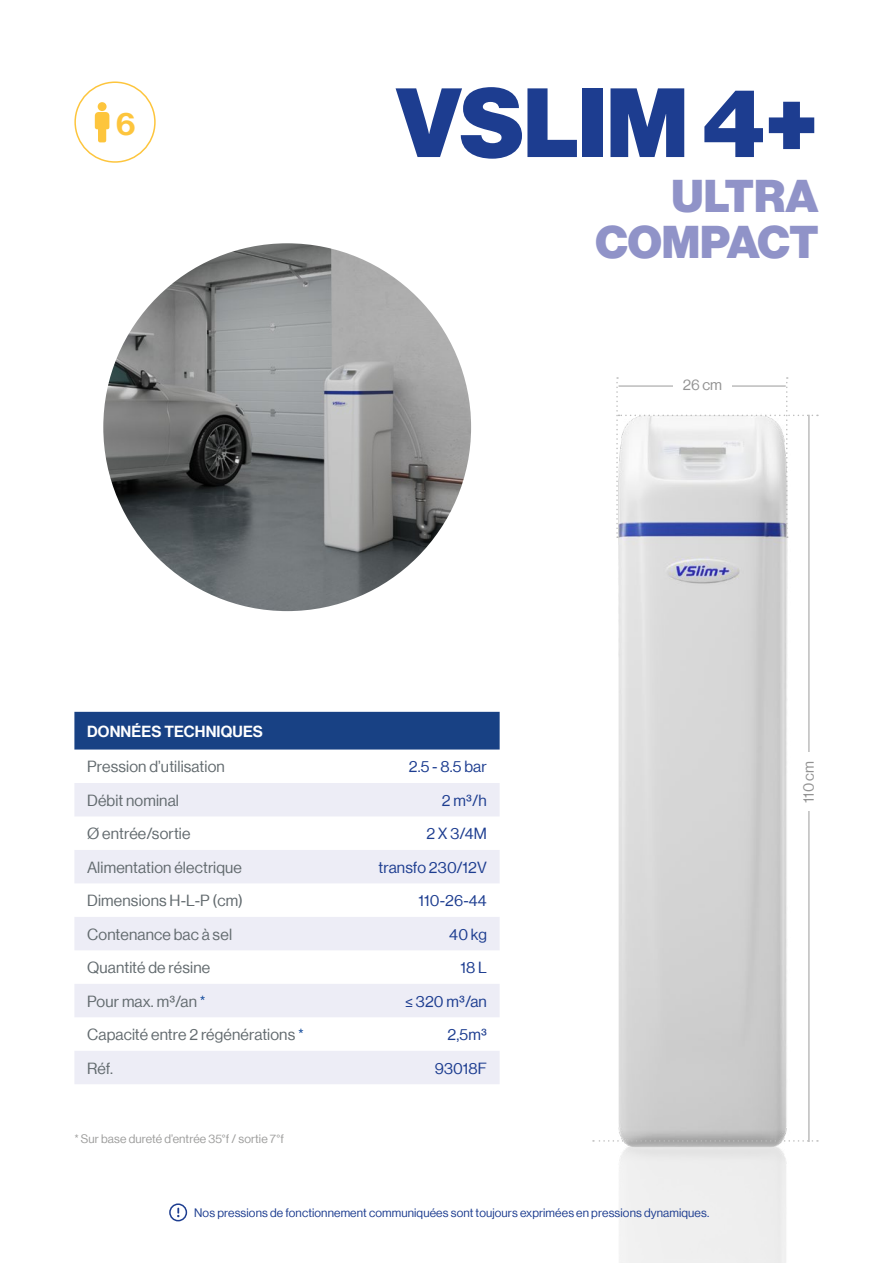
<style>
.page{position:relative;width:893px;height:1263px;background:#fff}
.page>*{position:absolute;margin:0;border:0;box-sizing:border-box;transform-origin:0 0}
.t1{font:96px "N Haas Grotesk DS Pro 95 Blk";color:#1d3d90}
.t2{font:45px/45px "N Haas Grotesk DS Pro 95 Blk";color:#9093c8;text-align:right}
.t3{font:30.3px "N Haas Grotesk TXW02 75 Bd";color:#fdc53d}
.t4{font:15.75px "N Haas Grotesk DSW02 55 Rg";letter-spacing:.01em;color:#626a6e}
.t5{font:15.75px "N Haas Grotesk DSW02 55 Rg";letter-spacing:.01em;color:#1d3d90}
.t6{font:15.75px "N Haas Grotesk DS Pro 65 Md";letter-spacing:.01em;color:#fff}
.t7{font:15px "N Haas Grotesk DSW02 55 Rg";letter-spacing:.005em;color:#929292}
.t8{font:12px "N Haas Grotesk DSW02 55 Rg";letter-spacing:.01em;color:#1d3d90}
.t9{font:12px "N Haas Grotesk DSW02 55 Rg";letter-spacing:.01em;color:#9d9d9c}
.s1{color:#194f9e}
</style>
<div class="page">
<img style="left:592px;top:415px;width:227px;height:848px">
<div style="left:74px;top:712px;width:426px;height:37px;background:#184184"></div>
<svg style="left:74px;top:783px;width:426px;height:301px;fill:#ededf6"></svg>
<img style="left:103px;top:243px;width:368px;height:368px;border-radius:184px">
<div style="left:74px;top:81px;width:82px;height:82px;border:2px solid #fdc53d;border-radius:50%"></div>
<svg style="left:95px;top:112px;width:14px;height:30px"></svg>
<div style="left:98px;top:102px;width:9px;height:9px;background:#fdc53d;border-radius:50%"></div>
<svg style="left:616px;top:377px;width:202px;height:161px"></svg>
<svg style="left:593px;top:1140px;width:225px;height:2px"></svg>
<hr style="left:618px;top:385px;width:168px;height:2px;background:#bcbcbc">
<div style="left:673px;top:372px;width:59px;height:24px;background:#fff"></div>
<hr style="left:808px;top:415px;width:2px;height:727px;background:#bcbcbc">
<div style="left:796px;top:752px;width:24px;height:59px;background:#fff"></div>
<svg style="left:177px;top:1207px;width:2px;height:10px"></svg>
<div style="left:169px;top:1203px;width:18px;height:18px;border:2px solid #1d3d90;border-radius:50%"></div>
<h3 class="t3" style="left:116px;top:105px;width:21px">6</h3>
<h1 class="t1" style="left:396px;top:67px;width:424px">VSLIM 4+</h1>
<h2 class="t2" style="left:595px;top:175px;width:225px">ULTRA<br>COMPACT</h2>
<p class="t7" style="left:683px;top:376px;width:41px">26 cm</p>
<p class="t6" style="left:87px;top:722px;width:177px">DONNÉES TECHNIQUES</p>
<p class="t4" style="left:87px;top:758px;width:139px">Pression d’utilisation</p>
<p class="t5" style="left:409px;top:758px;width:80px">2.5 - 8.5 bar</p>
<p class="t4" style="left:87px;top:791px;width:93px">Débit nominal</p>
<p class="t5" style="left:442px;top:791px;width:46px">2 m³/h</p>
<p class="t4" style="left:87px;top:825px;width:105px">Ø entrée/sortie</p>
<p class="t5" style="left:426px;top:825px;width:62px">2 X 3/4M</p>
<p class="t4" style="left:87px;top:858px;width:156px">Alimentation électrique</p>
<p class="t5" style="left:378px;top:858px;width:110px">transfo 230/12V</p>
<p class="t4" style="left:87px;top:892px;width:157px">Dimensions H-L-P (cm)</p>
<p class="t5" style="left:419px;top:892px;width:70px">110-26-44</p>
<p class="t4" style="left:87px;top:925px;width:146px">Contenance bac à sel</p>
<p class="t5" style="left:449px;top:925px;width:39px">40 kg</p>
<p class="t4" style="left:87px;top:959px;width:125px">Quantité de résine</p>
<p class="t5" style="left:461px;top:959px;width:28px">18 L</p>
<p class="t4" style="left:87px;top:992px;width:120px">Pour max. m³/an <span class="s1">*</span></p>
<p class="t5" style="left:405px;top:992px;width:83px">≤ 320 m³/an</p>
<p class="t4" style="left:87px;top:1026px;width:218px">Capacité entre 2 régénérations <span class="s1">*</span></p>
<p class="t5" style="left:448px;top:1026px;width:41px">2,5m³</p>
<p class="t4" style="left:87px;top:1059px;width:27px">Réf.</p>
<p class="t5" style="left:435px;top:1059px;width:54px">93018F</p>
<p class="t9" style="left:74px;top:1132px;width:211px">* Sur base dureté d’entrée 35°f / sortie 7°f</p>
<p class="t8" style="left:194px;top:1206px;width:517px">Nos pressions de fonctionnement communiquées sont toujours exprimées en pressions dynamiques.</p>
<p class="t7" style="left:800px;top:803px;width:44px;rotate:-90deg">110 cm</p>
</div>
